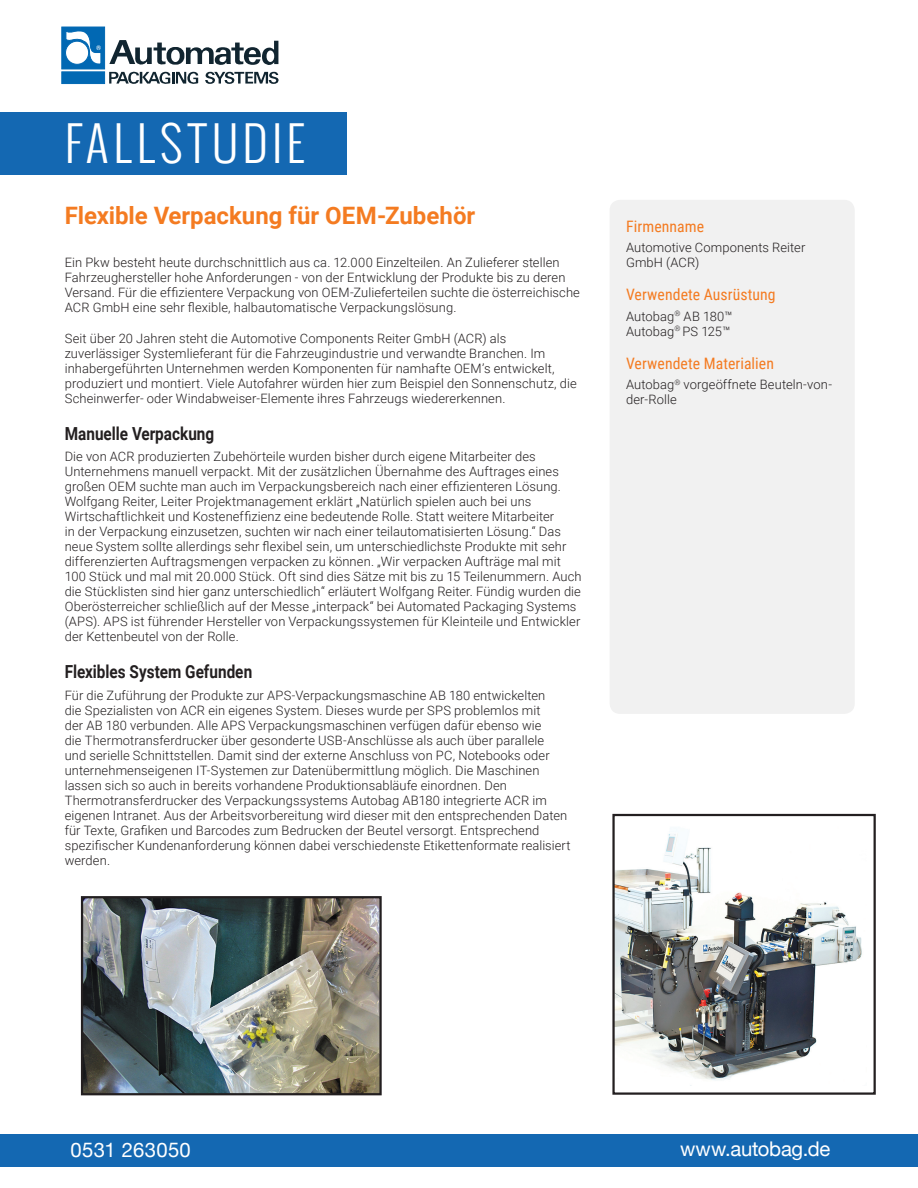
<style>
.page{position:relative;width:918px;height:1188px;background:#fff}
.page>*{position:absolute;margin:0;border:0;box-sizing:border-box;transform-origin:0 0}
.t1{font:300 48px "Oswald";letter-spacing:.1em;color:#fff}
.t2{font:700 24px "Roboto";color:#f47b21}
.t3{font:20.25px "Helvetica Neue";letter-spacing:-.005em;color:#fff}
.t4{font:20.25px "Helvetica Neue";letter-spacing:.015em;color:#fff}
.subhead{font:700 18px "Roboto";color:#231f20;scale:.85 1}
.sidebar_subhead{font:15.75px "Roboto Condensed";letter-spacing:.005em;color:#f47b21}
.body_copy{font:300 12.9px/15px "Roboto";letter-spacing:.01em;color:#231f20}
.sidebar_body{font:300 12.9px/15px "Roboto";letter-spacing:.01em;color:#231f20}
</style>
<div class="page">
<svg style="left:205px;top:72px;width:74px;height:12px"></svg>
<svg style="left:109px;top:71px;width:90px;height:13px"></svg>
<svg style="left:109px;top:40px;width:169px;height:25px"></svg>
<div style="left:62px;top:27px;width:43px;height:42px;background:#0168b3"></div>
<div style="left:62px;top:72px;width:43px;height:12px;background:#0168b3"></div>
<div style="left:65px;top:41px;width:24px;height:23px;border:1px solid #0168b3;border-radius:50%"></div>
<svg style="left:66px;top:31px;width:35px;height:34px"></svg>
<div style="left:0;top:1134px;width:918px;height:33px;background:#1468b2"></div>
<div style="left:0;top:112px;width:347px;height:63px;background:#1468b2"></div>
<div style="left:610px;top:200px;width:245px;height:514px;background:#f1f1f1;border-radius:10px"></div>
<img style="left:84px;top:899px;width:295px;height:193px">
<div style="left:81px;top:896px;width:301px;height:199px;border:2px solid #231f20"></div>
<img style="left:615px;top:834px;width:247px;height:246px">
<div style="left:612px;top:814px;width:264px;height:281px;border:2px solid #231f20"></div>
<h1 class="t1" style="left:65px;top:108px;width:242px">FALLSTUDIE</h1>
<p class="t2" style="left:65px;top:199px;width:412px">Flexible Verpackung für OEM-Zubehör</p>
<p class="body_copy" style="left:65px;top:254px;width:517px">Ein Pkw besteht heute durchschnittlich aus ca. 12.000 Einzelteilen. An Zulieferer stellen Fahrzeughersteller hohe Anforderungen - von der Entwicklung der Produkte bis zu deren Versand. Für die effizientere Verpackung von OEM-Zulieferteilen suchte die österreichische ACR GmbH eine sehr flexible, halbautomatische Verpackungslösung.</p>
<p class="body_copy" style="left:65px;top:330px;width:514px">Seit über 20 Jahren steht die Automotive Components Reiter GmbH (ACR) als zuverlässiger Systemlieferant für die Fahrzeugindustrie und verwandte Branchen. Im inhabergeführten Unternehmen werden Komponenten für namhafte OEM’s entwickelt, produziert und montiert. Viele Autofahrer würden hier zum Beispiel den Sonnenschutz, die Scheinwerfer- oder Windabweiser-Elemente ihres Fahrzeugs wiedererkennen.</p>
<p class="subhead" style="left:65px;top:421px;width:177px">Manuelle Verpackung</p>
<p class="body_copy" style="left:65px;top:449px;width:518px">Die von ACR produzierten Zubehörteile wurden bisher durch eigene Mitarbeiter des Unternehmens manuell verpackt. Mit der zusätzlichen Übernahme des Auftrages eines großen OEM suchte man auch im Verpackungsbereich nach einer effizienteren Lösung.<br>Wolfgang Reiter, Leiter Projektmanagement erklärt „Natürlich spielen auch bei uns Wirtschaftlichkeit und Kosteneffizienz eine bedeutende Rolle. Statt weitere Mitarbeiter<br>in der Verpackung einzusetzen, suchten wir nach einer teilautomatisierten Lösung.“ Das neue System sollte allerdings sehr flexibel sein, um unterschiedlichste Produkte mit sehr differenzierten Auftragsmengen verpacken zu können. „Wir verpacken Aufträge mal mit 100 Stück und mal mit 20.000 Stück. Oft sind dies Sätze mit bis zu 15 Teilenummern. Auch die Stücklisten sind hier ganz unterschiedlich“ erläutert Wolfgang Reiter. Fündig wurden die Oberösterreicher schließlich auf der Messe „interpack“ bei Automated Packaging Systems (APS). APS ist führender Hersteller von Verpackungssystemen für Kleinteile und Entwickler der Kettenbeutel von der Rolle.</p>
<p class="subhead" style="left:65px;top:659px;width:222px">Flexibles System Gefunden</p>
<p class="body_copy" style="left:65px;top:687px;width:507px">Für die Zuführung der Produkte zur APS-Verpackungsmaschine AB 180 entwickelten<br>die Spezialisten von ACR ein eigenes System. Dieses wurde per SPS problemlos mit<br>der AB 180 verbunden. Alle APS Verpackungsmaschinen verfügen dafür ebenso wie<br>die Thermotransferdrucker über gesonderte USB-Anschlüsse als auch über parallele<br>und serielle Schnittstellen. Damit sind der externe Anschluss von PC, Notebooks oder unternehmenseigenen IT-Systemen zur Datenübermittlung möglich. Die Maschinen lassen sich so auch in bereits vorhandene Produktionsabläufe einordnen. Den Thermotransferdrucker des Verpackungssystems Autobag AB180 integrierte ACR im eigenen Intranet. Aus der Arbeitsvorbereitung wird dieser mit den entsprechenden Daten für Texte, Grafiken und Barcodes zum Bedrucken der Beutel versorgt. Entsprechend spezifischer Kundenanforderung können dabei verschiedenste Etikettenformate realisiert werden.</p>
<p class="sidebar_subhead" style="left:626px;top:215px;width:80px">Firmenname</p>
<p class="sidebar_body" style="left:626px;top:240px;width:181px">Automotive Components Reiter<br>GmbH (ACR)</p>
<p class="sidebar_subhead" style="left:626px;top:284px;width:151px">Verwendete Ausrüstung</p>
<p class="sidebar_body" style="left:626px;top:308px;width:108px">Autobag<sup>®</sup> AB 180™</p>
<p class="sidebar_body" style="left:626px;top:323px;width:106px">Autobag<sup>®</sup> PS 125™</p>
<p class="sidebar_subhead" style="left:626px;top:352px;width:149px">Verwendete Materialien</p>
<p class="sidebar_body" style="left:626px;top:377px;width:208px">Autobag<sup>®</sup> vorgeöffnete Beuteln-von&shy;der-Rolle</p>
<h3 class="t4" style="left:71px;top:1135px;width:122px">0531 263050</h3>
<h3 class="t3" style="left:680px;top:1134px;width:152px">www.autobag.de</h3>
</div>
